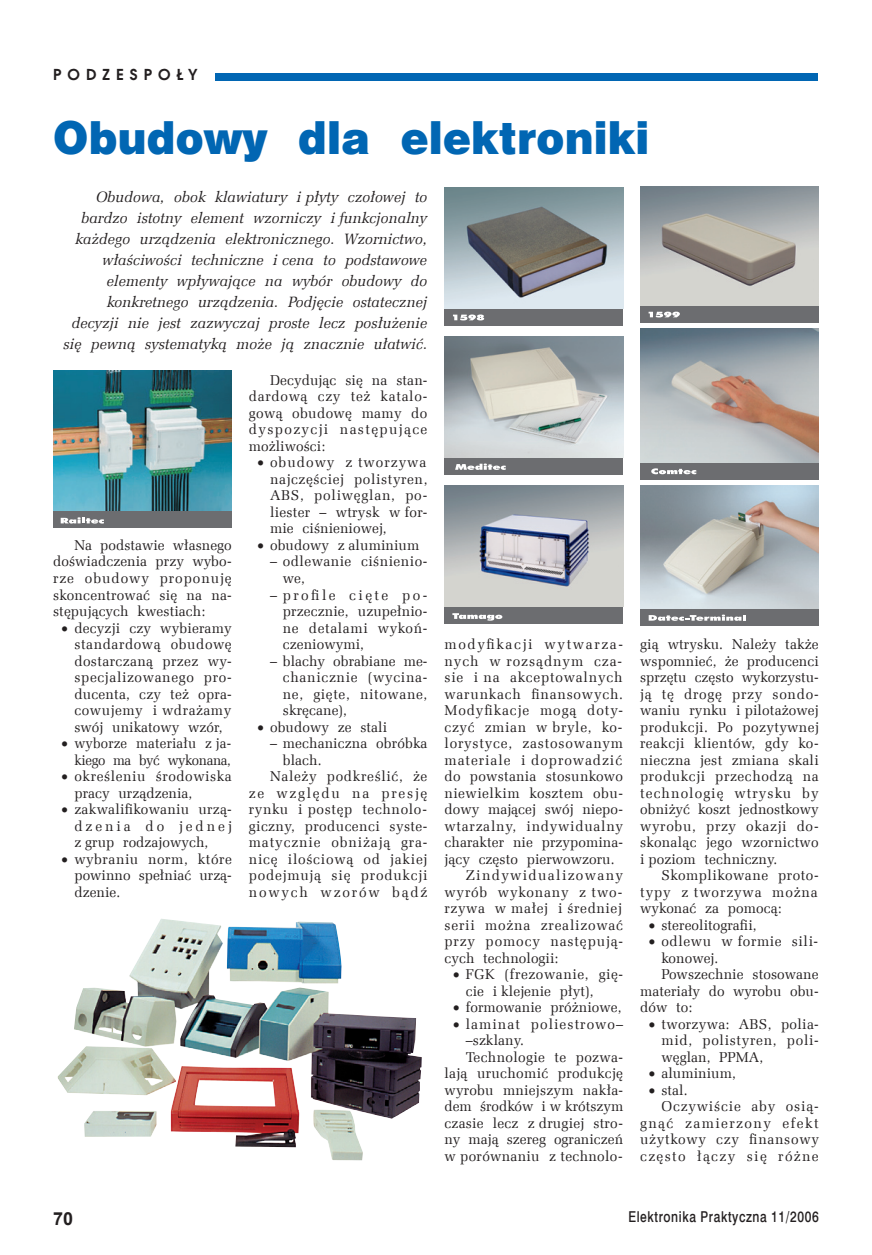
<style>
.page{position:relative;width:872px;height:1255px;background:#fff}
.page>*{position:absolute;margin:0;border:0;box-sizing:border-box;transform-origin:0 0}
.t1{font:42px "Swis 721 Blk 2 EU";letter-spacing:.005em;color:#0166b3}
.t2{font:700 18px "Arial";color:#231f20}
.t3{font:italic 15px/21px "Zapf Ellipt EU";letter-spacing:.005em;color:#231f20;text-align:right}
.t4{font:15px "Swis 721 Md EU";letter-spacing:.05em;color:#231f20;scale:.8 1}
.t5{font:700 15px "Avalon";letter-spacing:.4em;color:#231f20}
.t6{font:14.25px/16.5px "Zapf Ellipt EU";letter-spacing:.03em;color:#231f20;text-align:justify}
.t7{font:14.25px "Zapf Ellipt EU";letter-spacing:.005em;color:#231f20}
.t8{font:14.25px "Zapf Ellipt EU";letter-spacing:.055em;color:#231f20}
.t9{font:14.25px "Zapf Ellipt EU";letter-spacing:.065em;color:#231f20}
.t10{font:14.25px "Zapf Ellipt EU";letter-spacing:.06em;color:#231f20}
.t11{font:14.25px "Zapf Ellipt EU";color:#231f20}
.t12{font:14.25px "Zapf Ellipt EU";letter-spacing:.05em;color:#231f20}
.t13{font:14.25px/16.5px "Zapf Ellipt EU";letter-spacing:.03em;color:#231f20;text-align:right;scale:.95 1}
.t14{font:14.25px "Zapf Ellipt EU";letter-spacing:.095em;color:#231f20}
.t15{font:14.25px "Zapf Ellipt EU";letter-spacing:.115em;color:#231f20}
.t16{font:14.25px "Zapf Ellipt EU";letter-spacing:.075em;color:#231f20}
.t17{font:14.25px "Zapf Ellipt EU";letter-spacing:.1em;color:#231f20}
.t18{font:14.25px "Zapf Ellipt EU";letter-spacing:.07em;color:#231f20}
.t19{font:14.25px "Zapf Ellipt EU";letter-spacing:.125em;color:#231f20}
.t20{font:14.25px "Zapf Ellipt EU";letter-spacing:.13em;color:#231f20}
</style>
<div class="page">
<div style="left:216px;top:73px;width:602px;height:8px;background:#0166b3"></div>
<div style="left:444px;top:308px;width:179px;height:18px;background:#6c6d70"></div>
<svg style="left:453px;top:314px;width:31px;height:6px"></svg>
<img style="left:444px;top:187px;width:179px;height:121px">
<div style="left:444px;top:606px;width:179px;height:17px;background:#6c6d70"></div>
<svg style="left:452px;top:613px;width:50px;height:7px"></svg>
<img style="left:444px;top:485px;width:179px;height:121px">
<div style="left:444px;top:457px;width:179px;height:17px;background:#6c6d70"></div>
<svg style="left:455px;top:463px;width:51px;height:7px"></svg>
<img style="left:444px;top:336px;width:179px;height:121px">
<div style="left:53px;top:511px;width:179px;height:17px;background:#6c6d70"></div>
<svg style="left:61px;top:517px;width:43px;height:6px"></svg>
<img style="left:53px;top:371px;width:179px;height:140px">
<img style="left:58px;top:919px;width:364px;height:241px">
<div style="left:640px;top:305px;width:178px;height:17px;background:#6c6d70"></div>
<svg style="left:648px;top:311px;width:32px;height:6px"></svg>
<img style="left:640px;top:187px;width:178px;height:118px">
<div style="left:640px;top:462px;width:178px;height:17px;background:#6c6d70"></div>
<svg style="left:651px;top:468px;width:45px;height:6px"></svg>
<img style="left:640px;top:328px;width:178px;height:134px">
<div style="left:640px;top:608px;width:178px;height:17px;background:#6c6d70"></div>
<svg style="left:648px;top:614px;width:97px;height:6px"></svg>
<img style="left:640px;top:485px;width:178px;height:123px">
<p class="t5" style="left:53px;top:65px;width:146px">PODZESPOŁY</p>
<h1 class="t1" style="left:53px;top:109px;width:597px">Obudowy dla elektroniki</h1>
<p class="t3" style="left:63px;top:187px;width:365px">Obudowa, obok klawiatury i płyty czołowej to bardzo istotny element wzorniczy i funkcjonalny każdego urządzenia elektronicznego. Wzornictwo, właściwości techniczne i cena to podstawowe elementy wpływające na wybór obudowy do konkretnego urządzenia. Podjęcie ostatecznej decyzji nie jest zazwyczaj proste lecz posłużenie się pewną systematyką może ją znacznie ułatwić.</p>
<p class="t6" style="left:249px;top:372px;width:180px;text-indent:21px">Decydując się na stan&shy;dardową czy też katalo&shy;gową obudowę mamy do dyspozycji następujące możliwości:</p>
<p class="t6" style="left:270px;top:454px;width:159px;text-indent:-13px">• obudowy z tworzywa najczęściej polistyren, ABS, poliwęglan, po&shy;liester – wtrysk w for&shy;mie ciśnieniowej,</p>
<p class="t7" style="left:257px;top:536px;width:163px">• obudowy z aluminium</p>
<p class="t6" style="left:283px;top:553px;width:146px;text-indent:-13px">– odlewanie ciśnienio&shy;we,</p>
<p class="t6" style="left:283px;top:586px;width:146px;text-indent:-13px">– profile cięte po&shy;przecznie, uzupełnio&shy;ne detalami wykoń&shy;czeniowymi,</p>
<p class="t6" style="left:283px;top:652px;width:146px;text-indent:-13px">– blachy obrabiane me&shy;chanicznie (wycina&shy;ne, gięte, nitowane, skręcane),</p>
<p class="t7" style="left:257px;top:718px;width:131px">• obudowy ze stali</p>
<p class="t7" style="left:270px;top:734px;width:159px">– mechaniczna obróbka</p>
<p class="t6" style="left:283px;top:751px;width:40px">blach.</p>
<p class="t6" style="left:270px;top:768px;width:159px">Należy podkreślić, że</p>
<p class="t19" style="left:249px;top:784px;width:180px">ze względu na presję</p>
<p class="t6" style="left:249px;top:801px;width:179px">rynku i postęp technolo-</p>
<p class="t6" style="left:249px;top:817px;width:180px">giczny, producenci syste-</p>
<p class="t9" style="left:249px;top:833px;width:180px">matycznie obniżają gra-</p>
<p class="t12" style="left:249px;top:850px;width:180px">nicę ilościową od jakiej</p>
<p class="t8" style="left:249px;top:866px;width:180px">podejmują się produkcji</p>
<p class="t20" style="left:249px;top:883px;width:180px">nowych wzorów bądź</p>
<p class="t6" style="left:53px;top:537px;width:180px;text-indent:21px">Na podstawie własnego doświadczenia przy wybo&shy;rze obudowy proponuję skoncentrować się na na&shy;stępujących kwestiach:</p>
<p class="t6" style="left:74px;top:619px;width:159px;text-indent:-13px">• decyzji czy wybieramy standardową obudowę dostarczaną przez wy&shy;specjalizowanego pro&shy;ducenta, czy też opra&shy;cowujemy i wdrażamy swój unikatowy wzór,</p>
<p class="t13" style="left:62px;top:735px;width:180px">• wyborze materiału z ja&shy;kiego ma być wykonana,</p>
<p class="t6" style="left:74px;top:768px;width:159px;text-indent:-13px">• określeniu środowiska pracy urządzenia,</p>
<p class="t6" style="left:74px;top:801px;width:159px;text-indent:-13px">• zakwalifikowaniu urzą&shy;dzenia do jednej z grup rodzajowych,</p>
<p class="t6" style="left:74px;top:850px;width:159px;text-indent:-13px">• wybraniu norm, które powinno spełniać urzą&shy;dzenie.</p>
<p class="t15" style="left:444px;top:635px;width:180px">modyfikacji wytwarza-</p>
<p class="t18" style="left:444px;top:652px;width:179px">nych w rozsądnym cza-</p>
<p class="t8" style="left:444px;top:668px;width:179px">sie i na akceptowalnych</p>
<p class="t8" style="left:444px;top:685px;width:180px">warunkach finansowych.</p>
<p class="t9" style="left:444px;top:701px;width:180px">Modyfikacje mogą doty-</p>
<p class="t6" style="left:444px;top:718px;width:179px">czyć zmian w bryle, ko-</p>
<p class="t8" style="left:444px;top:734px;width:180px">lorystyce, zastosowanym</p>
<p class="t9" style="left:444px;top:751px;width:179px">materiale i doprowadzić</p>
<p class="t6" style="left:444px;top:768px;width:180px">do powstania stosunkowo</p>
<p class="t6" style="left:444px;top:784px;width:180px">niewielkim kosztem obu-</p>
<p class="t7" style="left:444px;top:800px;width:180px">dowy mającej swój niepo-</p>
<p class="t8" style="left:444px;top:817px;width:180px">wtarzalny, indywidualny</p>
<p class="t7" style="left:444px;top:833px;width:180px">charakter nie przypomina-</p>
<p class="t7" style="left:444px;top:850px;width:172px">jący często pierwowzoru.</p>
<p class="t14" style="left:466px;top:866px;width:159px">Zindywidualizowany</p>
<p class="t10" style="left:444px;top:883px;width:179px">wyrób wykonany z two-</p>
<p class="t6" style="left:444px;top:900px;width:179px">rzywa w małej i średniej</p>
<p class="t8" style="left:444px;top:916px;width:180px">serii można zrealizować</p>
<p class="t10" style="left:444px;top:932px;width:180px">przy pomocy następują-</p>
<p class="t7" style="left:444px;top:949px;width:115px">cych technologii:</p>
<p class="t6" style="left:466px;top:966px;width:159px;text-indent:-13px">• FGK (frezowanie, gię&shy;cie i klejenie płyt),</p>
<p class="t7" style="left:453px;top:998px;width:170px">• formowanie próżniowe,</p>
<p class="t16" style="left:453px;top:1015px;width:172px">• laminat poliestrowo–</p>
<p class="t7" style="left:466px;top:1031px;width:60px">–szklany.</p>
<p class="t6" style="left:466px;top:1048px;width:159px">Technologie te pozwa-</p>
<p class="t6" style="left:444px;top:1065px;width:180px">lają uruchomić produkcję</p>
<p class="t6" style="left:444px;top:1081px;width:180px">wyrobu mniejszym nakła-</p>
<p class="t11" style="left:444px;top:1097px;width:180px">dem środków i w krótszym</p>
<p class="t6" style="left:444px;top:1114px;width:180px">czasie lecz z drugiej stro-</p>
<p class="t11" style="left:444px;top:1130px;width:180px">ny mają szereg ograniczeń</p>
<p class="t6" style="left:444px;top:1147px;width:180px">w porównaniu z technolo-</p>
<p class="t6" style="left:640px;top:636px;width:180px">gią wtrysku. Należy także wspomnieć, że producenci sprzętu często wykorzystu&shy;ją tę drogę przy sondo&shy;waniu rynku i pilotażowej produkcji. Po pozytywnej reakcji klientów, gdy ko&shy;nieczna jest zmiana skali produkcji przechodzą na technologię wtrysku by obniżyć koszt jednostkowy wyrobu, przy okazji do&shy;skonaląc jego wzornictwo i poziom techniczny.</p>
<p class="t6" style="left:640px;top:867px;width:180px;text-indent:21px">Skomplikowane proto&shy;typy z tworzywa można wykonać za pomocą:</p>
<p class="t7" style="left:648px;top:916px;width:110px">• stereolitografii,</p>
<p class="t6" style="left:648px;top:933px;width:171px">• odlewu w formie sili-</p>
<p class="t7" style="left:661px;top:949px;width:58px">konowej.</p>
<p class="t7" style="left:661px;top:965px;width:159px">Powszechnie stosowane</p>
<p class="t7" style="left:640px;top:982px;width:180px">materiały do wyrobu obu-</p>
<p class="t6" style="left:640px;top:999px;width:54px">dów to:</p>
<p class="t6" style="left:661px;top:1015px;width:159px;text-indent:-13px">• tworzywa: ABS, polia&shy;mid, polistyren, poli&shy;węglan, PPMA,</p>
<p class="t7" style="left:648px;top:1064px;width:89px">• aluminium,</p>
<p class="t6" style="left:648px;top:1081px;width:40px">• stal.</p>
<p class="t10" style="left:661px;top:1097px;width:159px">Oczywiście aby osią-</p>
<p class="t17" style="left:640px;top:1114px;width:180px">gnąć zamierzony efekt</p>
<p class="t12" style="left:640px;top:1130px;width:180px">użytkowy czy finansowy</p>
<p class="t14" style="left:640px;top:1147px;width:180px">często łączy się różne</p>
<p class="t2" style="left:53px;top:1206px;width:22px">70</p>
<p class="t4" style="left:628px;top:1207px;width:239px">Elektronika Praktyczna 11/2006</p>
</div>
